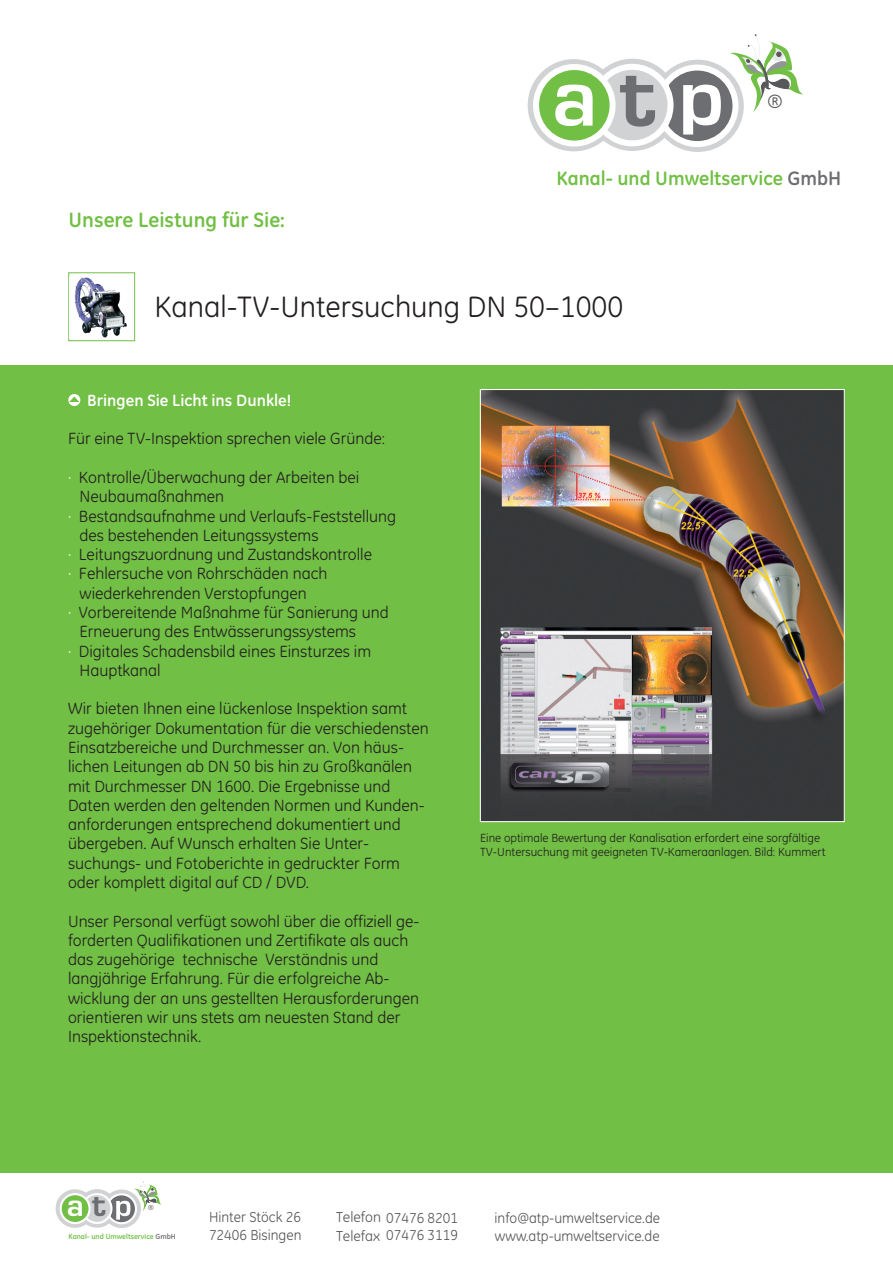
<style>
.page{position:relative;width:893px;height:1263px;background:#fff}
.page>*{position:absolute;margin:0;border:0;box-sizing:border-box;transform-origin:0 0}
.t1{font:700 87px "Eurostile";color:#fff}
.t2{font:700 32.85px "Eurostile";color:#fff}
.t3{font:30px "GE Inspira";color:#231f20}
.t4{font:700 21px "GE Inspira";color:#71bf44}
.t5{font:700 19.65px "GE Inspira";color:#71bf44}
.t6{font:19.5px "GE Inspira";color:#57585a}
.t7{font:16.5px/19.4px "GE Inspira";color:#231f20}
.t8{font:700 16.5px "GE Inspira";color:#fff}
.t9{font:16.5px/19.4px "GE Inspira";color:#fff}
.t10{font:14.7px/17.1px "GE Inspira";color:#57585a}
.t11{font:12px/14.1px "GE Inspira";color:#231f20}
.t12{font:700 7.5px "GE Inspira";color:#71bf44}
.t13{font:7.35px "GE Inspira";color:#57585a}
.s1{font-size:87.9px;color:#6d6e71}
.s2{color:#6d6e71}
.s3{font-size:33.15px;color:#6d6e71}
</style>
<div class="page">
<svg style="left:651px;top:60px;width:93px;height:92px"></svg>
<svg style="left:102px;top:1189px;width:39px;height:39px"></svg>
<svg style="left:586px;top:59px;width:93px;height:92px"></svg>
<div style="left:78px;top:1189px;width:38px;height:39px;background:#d4d5d6;border:6px solid #d1d2d4;border-radius:50%"></div>
<div style="left:528px;top:59px;width:92px;height:92px;background:#d1d2d4;border:6px solid #d1d2d4;border-radius:50%"></div>
<svg style="left:56px;top:1189px;width:38px;height:39px"></svg>
<svg style="left:656px;top:65px;width:82px;height:82px;fill:#6d6e71"></svg>
<svg style="left:106px;top:1193px;width:31px;height:31px"></svg>
<div style="left:591px;top:64px;width:82px;height:82px;background:#d1d2d4;border:6px solid #fff;border-radius:50%"></div>
<div style="left:81px;top:1193px;width:32px;height:31px;background:#d1d2d4;border:2px solid #fff;border-radius:50%"></div>
<svg style="left:533px;top:64px;width:83px;height:83px;background:#98d077"></svg>
<div style="left:60px;top:1193px;width:31px;height:31px;background:#71bf44;border:2px solid #fff;border-radius:50%"></div>
<svg style="left:683px;top:85px;width:38px;height:50px"></svg>
<svg style="left:730px;top:34px;width:73px;height:78px"></svg>
<svg style="left:116px;top:1182px;width:46px;height:37px"></svg>
<div style="left:0;top:365px;width:893px;height:808px;background:#71bf44"></div>
<div style="left:68px;top:394px;width:12px;height:12px;background:#fff;border-radius:50%"></div>
<svg style="left:70px;top:397px;width:9px;height:5px"></svg>
<div style="left:68px;top:272px;width:67px;height:69px;border:1px solid #71bf44"></div>
<img style="left:69px;top:278px;width:65px;height:60px">
<img style="left:482px;top:391px;width:361px;height:429px">
<div style="left:480px;top:389px;width:365px;height:433px;border:1px solid #fff"></div>
<h1 class="t1" style="left:552px;top:68px;width:105px">a <span class="s1">t</span></h1>
<p class="t6" style="left:767px;top:93px;width:17px">®</p>
<p class="t4" style="left:69px;top:211px;width:218px">Unsere Leistung für Sie:</p>
<p class="t5" style="left:556px;top:170px;width:286px">Kanal- und Umweltservice <span class="s2">GmbH</span></p>
<h3 class="t3" style="left:155px;top:295px;width:470px">Kanal-TV-Untersuchung DN 50–1000</h3>
<p class="t8" style="left:87px;top:393px;width:206px">Bringen Sie Licht ins Dunkle!</p>
<p class="t7" style="left:68px;top:430px;width:319px">Für eine TV-Inspektion sprechen viele Gründe:</p>
<p class="t7" style="left:79px;top:469px;width:319px">Kontrolle/Überwachung der Arbeiten bei Neubaumaßnahmen<br>Bestandsaufnahme und Verlaufs-Feststellung des bestehenden Leitungssystems Leitungszuordnung und Zustandskontrolle Fehlersuche von Rohrschäden nach wiederkehrenden Verstopfungen Vorbereitende Maßnahme für Sanierung und Erneuerung des Entwässerungssystems Digitales Schadensbild eines Einsturzes im Hauptkanal</p>
<p class="t7" style="left:68px;top:700px;width:362px">Wir bieten Ihnen eine lückenlose Inspektion samt zugehöriger Dokumentation für die verschiedensten Einsatzbereiche und Durchmesser an. Von häus&shy;lichen Leitungen ab DN 50 bis hin zu Großkanälen mit Durchmesser DN 1600. Die Ergebnisse und Daten werden den geltenden Normen und Kunden&shy;anforderungen entsprechend dokumentiert und übergeben. Auf Wunsch erhalten Sie Unter&shy;suchungs- und Fotoberichte in gedruckter Form oder komplett digital auf CD / DVD.</p>
<p class="t7" style="left:68px;top:912px;width:353px">Unser Personal verfügt sowohl über die offiziell ge&shy;forderten Qualifikationen und Zertifikate als auch das zugehörige technische Verständnis und langjährige Erfahrung. Für die erfolgreiche Ab&shy;wicklung der an uns gestellten Herausforderungen orientieren wir uns stets am neuesten Stand der Inspektionstechnik.</p>
<p class="t9" style="left:68px;top:469px;width:5px">·</p>
<p class="t9" style="left:68px;top:507px;width:5px">·</p>
<p class="t9" style="left:68px;top:546px;width:5px">· ·</p>
<p class="t9" style="left:68px;top:604px;width:5px">·</p>
<p class="t9" style="left:68px;top:642px;width:5px">·</p>
<p class="t11" style="left:480px;top:832px;width:347px">Eine optimale Bewertung der Kanalisation erfordert eine sorgfältige<br>TV-Untersuchung mit geeigneten TV-Kameraanlagen. Bild: Kummert</p>
<h2 class="t2" style="left:67px;top:1194px;width:41px">a <span class="s3">t</span></h2>
<p class="t13" style="left:148px;top:1204px;width:7px">®</p>
<p class="t12" style="left:68px;top:1233px;width:109px">Kanal- und Umweltservice <span class="s2">GmbH</span></p>
<p class="t10" style="left:209px;top:1210px;width:94px">Hinter Stöck 26<br>72406 Bisingen</p>
<p class="t10" style="left:336px;top:1210px;width:123px">Telefon 07476 8201<br>Telefax 07476 3119</p>
<p class="t10" style="left:495px;top:1210px;width:167px;line-height:18px">info@atp-umweltservice.de www.atp-umweltservice.de</p>
</div>
